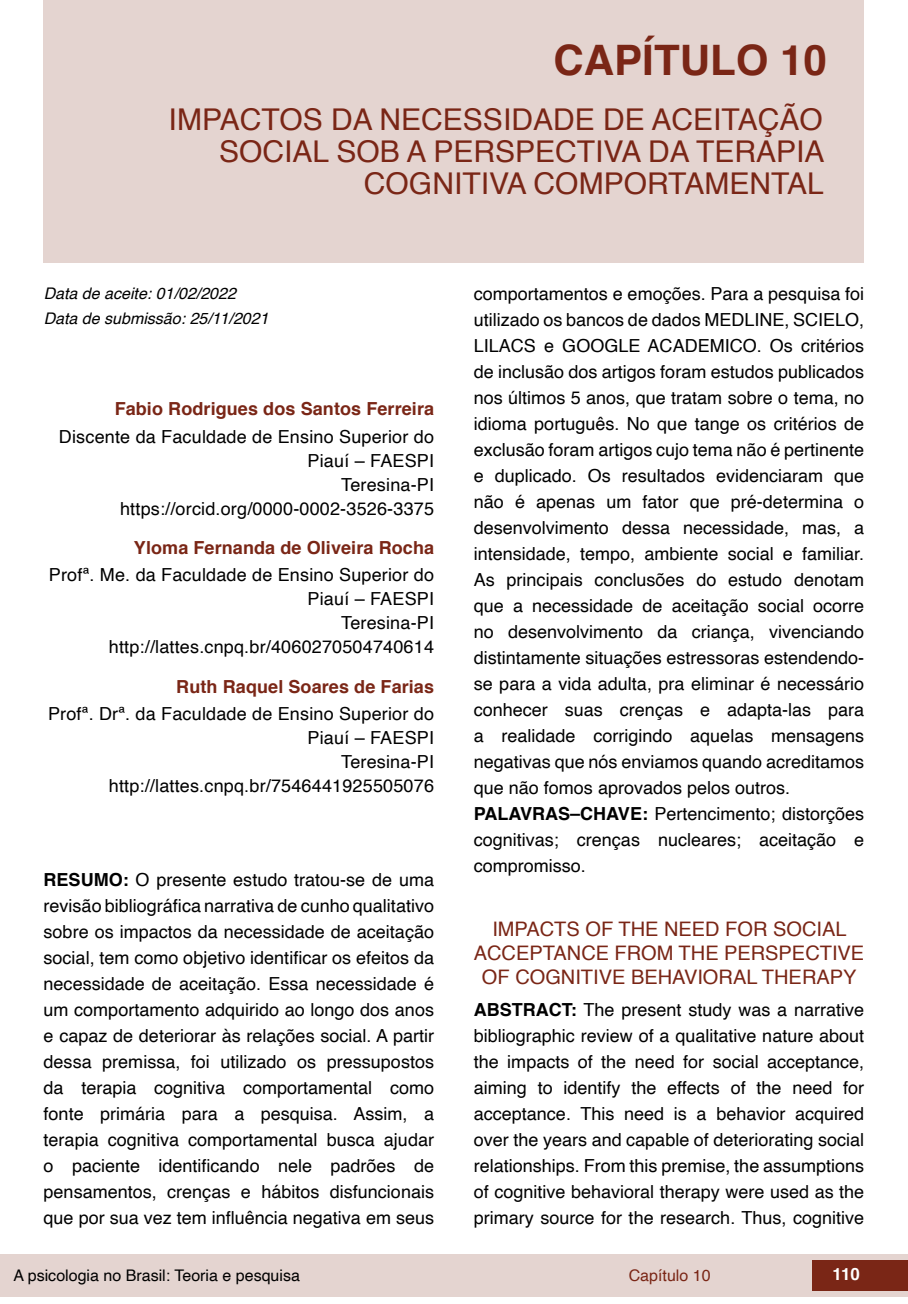
<style>
.page{position:relative;width:908px;height:1304px;background:#fff}
.page>*{position:absolute;margin:0;border:0;box-sizing:border-box;transform-origin:0 0}
.t1{font:700 42px "Helvetica";color:#7a2616}
.t2{font:30px/32px "Helvetica";color:#7a2616;text-align:right}
.t3{font:20px/24px "Helvetica";color:#7a2616;text-align:center}
.t4{font:18px/26px "Helvetica";color:#000;text-align:right}
.t5{font:700 18px "Helvetica";letter-spacing:.005em;color:#7a2616}
.t6{font:700 16.8px "Helvetica";color:#fff}
.t7{font:italic 16px "Helvetica";color:#000}
.t8{font:16px "Helvetica";color:#000}
.t9{font:16px "Helvetica";color:#7a2616}
.s1{font-weight:700}
</style>
<div class="page">
<div style="left:0;top:1254px;width:906px;height:43px;background:#e4d4d0"></div>
<div style="left:812px;top:1261px;width:95px;height:30px;background:#7a2616"></div>
<div style="left:44px;top:0;width:819px;height:263px;background:#e4d4d0"></div>
<h1 class="t1" style="left:553px;top:26px;width:275px">CAPÍTULO 10</h1>
<h2 class="t2" style="left:168px;top:104px;width:657px">IMPACTOS DA NECESSIDADE DE ACEITAÇÃO<br>SOCIAL SOB A PERSPECTIVA DA TERAPIA<br>COGNITIVA COMPORTAMENTAL</h2>
<p class="t7" style="left:44px;top:280px;width:194px">Data de aceite: 01/02/2022</p>
<p class="t7" style="left:44px;top:306px;width:226px">Data de submissão: 25/11/2021</p>
<p class="t5" style="left:115px;top:395px;width:321px">Fabio Rodrigues dos Santos Ferreira</p>
<p class="t4" style="left:59px;top:425px;width:376px;line-height:24px">Discente da Faculdade de Ensino Superior do<br>Piauí – FAESPI<br>Teresina-PI https://orcid.org/0000-0002-3526-3375</p>
<p class="t5" style="left:134px;top:533px;width:301px">Yloma Fernanda de Oliveira Rocha</p>
<p class="t4" style="left:49px;top:564px;width:386px;line-height:24px">Profª. Me. da Faculdade de Ensino Superior do<br>Piauí – FAESPI<br>Teresina-PI http://lattes.cnpq.br/4060270504740614</p>
<p class="t5" style="left:176px;top:672px;width:259px">Ruth Raquel Soares de Farias</p>
<p class="t4" style="left:48px;top:702px;width:387px;line-height:24px">Profª. Drª. da Faculdade de Ensino Superior do<br>Piauí – FAESPI<br>Teresina-PI http://lattes.cnpq.br/7546441925505076</p>
<p class="t4" style="left:44px;top:867px;width:392px;text-align:justify"><span class="s1">RESUMO:</span> O presente estudo tratou-se de uma revisão bibliográfica narrativa de cunho qualitativo sobre os impactos da necessidade de aceitação social, tem como objetivo identificar os efeitos da necessidade de aceitação. Essa necessidade é um comportamento adquirido ao longo dos anos e capaz de deteriorar às relações social. A partir dessa premissa, foi utilizado os pressupostos da terapia cognitiva comportamental como fonte primária para a pesquisa. Assim, a terapia cognitiva comportamental busca ajudar o paciente identificando nele padrões de pensamentos, crenças e hábitos disfuncionais que por sua vez tem influência negativa em seus</p>
<p class="t4" style="left:473px;top:281px;width:392px;text-align:left">comportamentos e emoções. Para a pesquisa foi utilizado os bancos de dados MEDLINE, SCIELO, LILACS e GOOGLE ACADEMICO. Os critérios de inclusão dos artigos foram estudos publicados nos últimos 5 anos, que tratam sobre o tema, no idioma português. No que tange os critérios de exclusão foram artigos cujo tema não é pertinente e duplicado. Os resultados evidenciaram que não é apenas um fator que pré-determina o desenvolvimento dessa necessidade, mas, a intensidade, tempo, ambiente social e familiar.<br>As principais conclusões do estudo denotam que a necessidade de aceitação social ocorre no desenvolvimento da criança, vivenciando distintamente situações estressoras estendendo&shy;se para a vida adulta, pra eliminar é necessário conhecer suas crenças e adapta-las para a realidade corrigindo aquelas mensagens negativas que nós enviamos quando acreditamos que não fomos aprovados pelos outros.<br><span class="s1">PALAVRAS–CHAVE:</span> Pertencimento; distorções cognitivas; crenças nucleares; aceitação e compromisso.</p>
<p class="t3" style="left:473px;top:918px;width:392px">IMPACTS OF THE NEED FOR SOCIAL<br>ACCEPTANCE FROM THE PERSPECTIVE<br>OF COGNITIVE BEHAVIORAL THERAPY</p>
<p class="t4" style="left:473px;top:997px;width:392px;text-align:justify"><span class="s1">ABSTRACT:</span> The present study was a narrative bibliographic review of a qualitative nature about the impacts of the need for social acceptance, aiming to identify the effects of the need for acceptance. This need is a behavior acquired over the years and capable of deteriorating social relationships. From this premise, the assumptions of cognitive behavioral therapy were used as the primary source for the research. Thus, cognitive</p>
<p class="t8" style="left:14px;top:1263px;width:288px">A psicologia no Brasil: Teoria e pesquisa</p>
<p class="t9" style="left:628px;top:1263px;width:83px">Capítulo 10</p>
<p class="t6" style="left:832px;top:1261px;width:29px">110</p>
</div>
